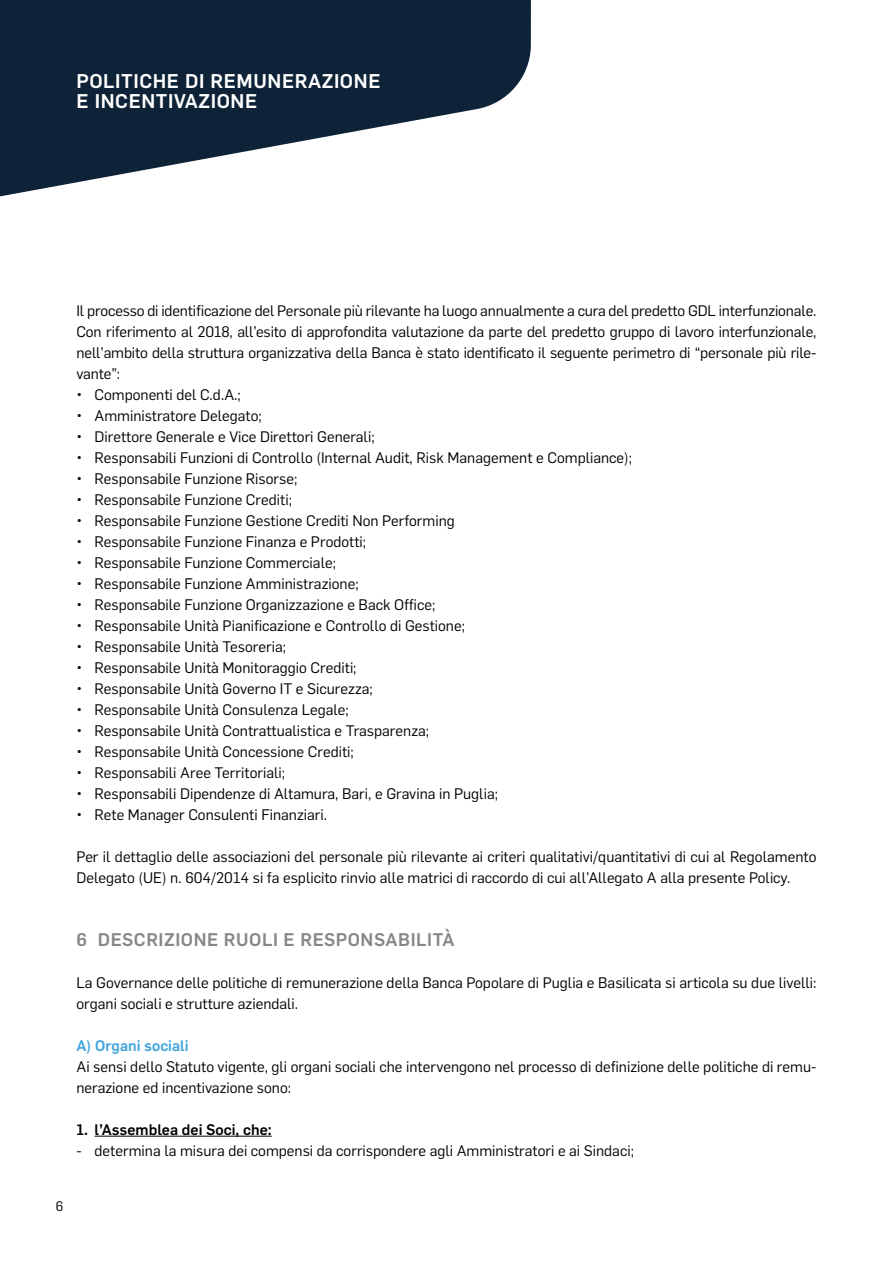
<style>
.page{position:relative;width:893px;height:1263px;background:#fff}
.page>*{position:absolute;margin:0;border:0;box-sizing:border-box;transform-origin:0 0}
.t1{font:500 19.5px/19.5px "Flama";letter-spacing:.03em;color:#fff}
.t2{font:500 18px "Flama";letter-spacing:.03em;color:#878787}
.t3{font:15px/21px "Flama";color:#000}
.t4{font:500 15px "Flama";color:#000}
.t5{font:500 15px "Flama";color:#3ea3dc}
.t6{font:13.5px "Flama";color:#000}
</style>
<div class="page">
<svg style="left:0;top:0;width:531px;height:197px;fill:#0f2338"></svg>
<hr style="left:95px;top:1136px;width:177px;height:1px;background:#000">
<h1 class="t1" style="left:77px;top:70px;width:306px">POLITICHE DI REMUNERAZIONE<br>E INCENTIVAZIONE</h1>
<p class="t3" style="left:77px;top:299px;width:741px;text-align:justify">Il processo di identificazione del Personale più rilevante ha luogo annualmente a cura del predetto GDL interfunzionale.<br>Con riferimento al 2018, all’esito di approfondita valutazione da parte del predetto gruppo di lavoro interfunzionale, nell’ambito della struttura organizzativa della Banca è stato identificato il seguente perimetro di “personale più rile&shy;vante”:</p>
<p class="t3" style="left:77px;top:383px;width:166px">• Componenti del C.d.A.;</p>
<p class="t3" style="left:77px;top:404px;width:187px">• Amministratore Delegato;</p>
<p class="t3" style="left:77px;top:425px;width:300px">• Direttore Generale e Vice Direttori Generali;</p>
<p class="t3" style="left:77px;top:446px;width:557px">• Responsabili Funzioni di Controllo (Internal Audit, Risk Management e Compliance);</p>
<p class="t3" style="left:77px;top:467px;width:222px">• Responsabile Funzione Risorse;</p>
<p class="t3" style="left:77px;top:488px;width:217px">• Responsabile Funzione Crediti;</p>
<p class="t3" style="left:77px;top:509px;width:380px">• Responsabile Funzione Gestione Crediti Non Performing</p>
<p class="t3" style="left:77px;top:530px;width:291px">• Responsabile Funzione Finanza e Prodotti;</p>
<p class="t3" style="left:77px;top:551px;width:261px">• Responsabile Funzione Commerciale;</p>
<p class="t3" style="left:77px;top:572px;width:284px">• Responsabile Funzione Amministrazione;</p>
<p class="t3" style="left:77px;top:593px;width:360px">• Responsabile Funzione Organizzazione e Back Office;</p>
<p class="t3" style="left:77px;top:614px;width:390px">• Responsabile Unità Pianificazione e Controllo di Gestione;</p>
<p class="t3" style="left:77px;top:635px;width:211px">• Responsabile Unità Tesoreria;</p>
<p class="t3" style="left:77px;top:656px;width:282px">• Responsabile Unità Monitoraggio Crediti;</p>
<p class="t3" style="left:77px;top:677px;width:298px">• Responsabile Unità Governo IT e Sicurezza;</p>
<p class="t3" style="left:77px;top:698px;width:274px">• Responsabile Unità Consulenza Legale;</p>
<p class="t3" style="left:77px;top:719px;width:354px">• Responsabile Unità Contrattualistica e Trasparenza;</p>
<p class="t3" style="left:77px;top:740px;width:279px">• Responsabile Unità Concessione Crediti;</p>
<p class="t3" style="left:77px;top:761px;width:210px">• Responsabili Aree Territoriali;</p>
<p class="t3" style="left:77px;top:782px;width:423px">• Responsabili Dipendenze di Altamura, Bari, e Gravina in Puglia;</p>
<p class="t3" style="left:77px;top:803px;width:252px">• Rete Manager Consulenti Finanziari.</p>
<p class="t3" style="left:77px;top:845px;width:741px">Per il dettaglio delle associazioni del personale più rilevante ai criteri qualitativi/quantitativi di cui al Regolamento<br>Delegato (UE) n. 604/2014 si fa esplicito rinvio alle matrici di raccordo di cui all’Allegato A alla presente Policy.</p>
<p class="t2" style="left:77px;top:926px;width:379px">6 DESCRIZIONE RUOLI E RESPONSABILITÀ</p>
<p class="t3" style="left:77px;top:971px;width:741px">La Governance delle politiche di remunerazione della Banca Popolare di Puglia e Basilicata si articola su due livelli: organi sociali e strutture aziendali.</p>
<p class="t5" style="left:77px;top:1034px;width:114px">A) Organi sociali</p>
<p class="t3" style="left:77px;top:1055px;width:741px">Ai sensi dello Statuto vigente, gli organi sociali che intervengono nel processo di definizione delle politiche di remu&shy;nerazione ed incentivazione sono:</p>
<p class="t4" style="left:77px;top:1118px;width:197px">1. l’Assemblea dei Soci, che:</p>
<p class="t3" style="left:77px;top:1139px;width:559px">- determina la misura dei compensi da corrispondere agli Amministratori e ai Sindaci;</p>
<p class="t6" style="left:56px;top:1196px;width:9px">6</p>
</div>
